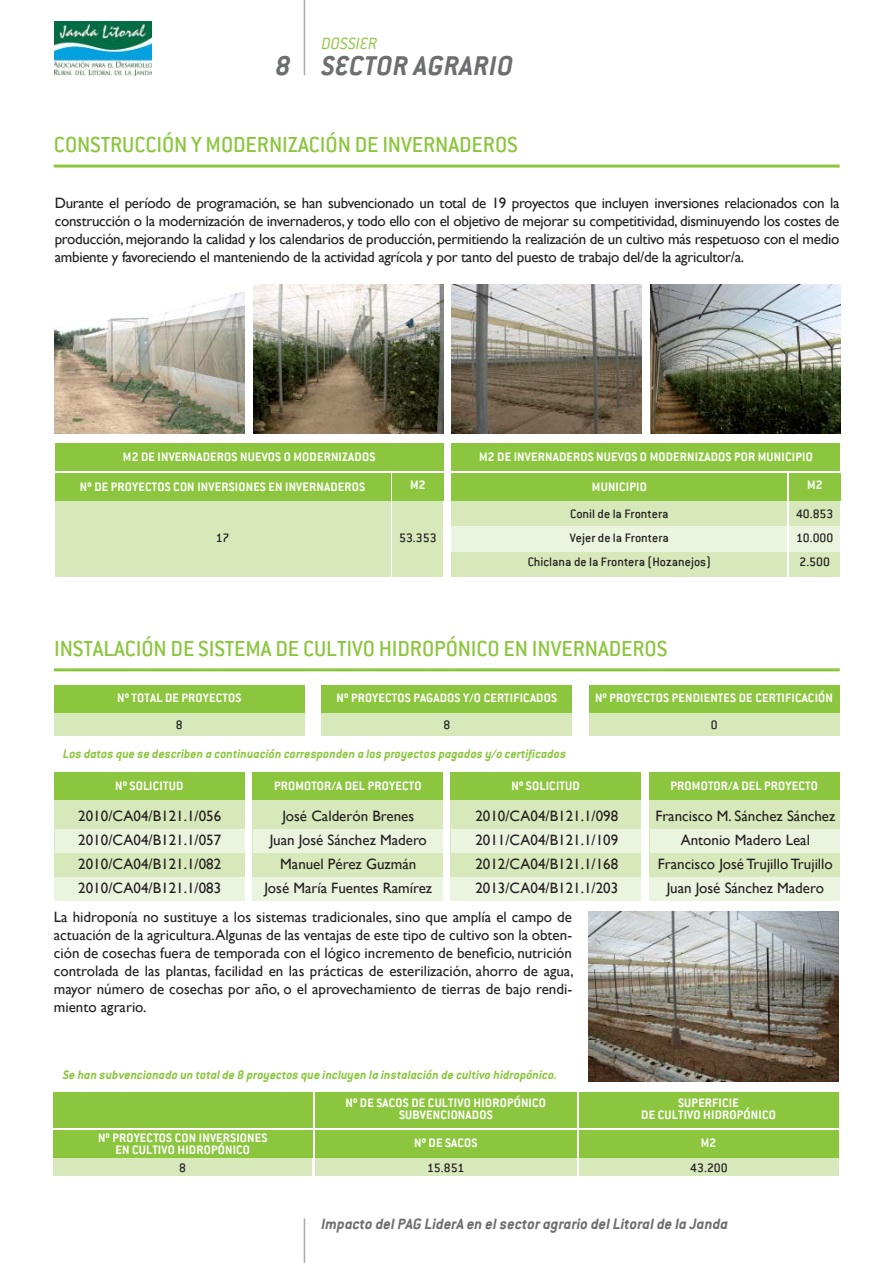
<style>
.page{position:relative;width:893px;height:1263px;background:#fff}
.page>*{position:absolute;margin:0;border:0;box-sizing:border-box;transform-origin:0 0}
.t1{font:italic 700 30px "Conduit ITC";letter-spacing:.015em;color:#6d6e70}
.t2{font:500 24px "Conduit ITC";letter-spacing:-.005em;color:#8cc63f}
.t3{font:italic 300 18px "Conduit ITC";color:#8cc63f}
.t4{font:italic 700 16.5px "Conduit ITC";color:#6d6e70}
.t5{font:15px/24px "Gill Sans";color:#231f20;text-align:justify}
.t6{font:700 13.5px/12px "Conduit ITC";letter-spacing:.015em;color:#fff;text-align:center}
.t7{font:italic 700 13.5px "Conduit ITC";color:#8cc63f}
.t8{font:500 13.5px/24px "Conduit ITC";color:#231f20;text-align:center}
</style>
<div class="page">
<img style="left:54px;top:21px;width:98px;height:54px">
<hr style="left:304px;top:0;width:1px;height:75px;background:#a7a9ac">
<hr style="left:304px;top:1218px;width:1px;height:45px;background:#a7a9ac">
<img style="left:55px;top:291px;width:190px;height:143px">
<img style="left:452px;top:285px;width:189px;height:149px">
<img style="left:253px;top:285px;width:190px;height:149px">
<img style="left:650px;top:285px;width:190px;height:149px">
<img style="left:588px;top:911px;width:250px;height:171px">
<div style="left:55px;top:501px;width:335px;height:75px;background:#d7e9bb"></div>
<div style="left:53px;top:1158px;width:259px;height:18px;background:#d7e9bb"></div>
<div style="left:578px;top:1158px;width:260px;height:18px;background:#d7e9bb"></div>
<div style="left:315px;top:1158px;width:261px;height:18px;background:#d7e9bb"></div>
<div style="left:451px;top:501px;width:336px;height:75px;background:#d7e9bb"></div>
<div style="left:451px;top:526px;width:336px;height:26px;background:#ebf4de"></div>
<div style="left:392px;top:501px;width:51px;height:75px;background:#d7e9bb"></div>
<div style="left:789px;top:501px;width:51px;height:75px;background:#d7e9bb"></div>
<div style="left:55px;top:473px;width:335px;height:28px;background:#8cc63f"></div>
<div style="left:451px;top:473px;width:336px;height:28px;background:#8cc63f"></div>
<div style="left:55px;top:443px;width:388px;height:28px;background:#8cc63f"></div>
<div style="left:315px;top:1092px;width:261px;height:36px;background:#8cc63f"></div>
<div style="left:53px;top:1092px;width:259px;height:36px;background:#8cc63f"></div>
<div style="left:578px;top:1092px;width:260px;height:36px;background:#8cc63f"></div>
<div style="left:451px;top:443px;width:389px;height:28px;background:#8cc63f"></div>
<div style="left:392px;top:473px;width:51px;height:28px;background:#8cc63f"></div>
<div style="left:315px;top:1130px;width:261px;height:28px;background:#8cc63f"></div>
<div style="left:53px;top:1130px;width:259px;height:28px;background:#8cc63f"></div>
<div style="left:578px;top:1130px;width:260px;height:28px;background:#8cc63f"></div>
<div style="left:789px;top:473px;width:51px;height:28px;background:#8cc63f"></div>
<div style="left:789px;top:526px;width:50px;height:26px;background:#ebf4de"></div>
<div style="left:54px;top:800px;width:190px;height:90px;background:#d7e9bb"></div>
<div style="left:253px;top:800px;width:190px;height:89px;background:#d7e9bb"></div>
<div style="left:450px;top:800px;width:190px;height:90px;background:#d7e9bb"></div>
<div style="left:649px;top:800px;width:190px;height:90px;background:#d7e9bb"></div>
<div style="left:55px;top:830px;width:189px;height:23px;background:#ebf4de"></div>
<div style="left:253px;top:830px;width:190px;height:23px;background:#ebf4de"></div>
<div style="left:451px;top:830px;width:189px;height:23px;background:#ebf4de"></div>
<div style="left:650px;top:830px;width:189px;height:23px;background:#ebf4de"></div>
<div style="left:54px;top:877px;width:190px;height:23px;background:#ebf4de"></div>
<div style="left:253px;top:877px;width:190px;height:23px;background:#ebf4de"></div>
<div style="left:450px;top:877px;width:190px;height:23px;background:#ebf4de"></div>
<div style="left:649px;top:877px;width:190px;height:23px;background:#ebf4de"></div>
<div style="left:54px;top:713px;width:250px;height:23px;background:#d7e9bb"></div>
<div style="left:321px;top:713px;width:251px;height:23px;background:#d7e9bb"></div>
<div style="left:589px;top:713px;width:250px;height:23px;background:#d7e9bb"></div>
<div style="left:54px;top:685px;width:250px;height:28px;background:#8cc63f"></div>
<div style="left:54px;top:773px;width:190px;height:27px;background:#8cc63f"></div>
<div style="left:450px;top:773px;width:191px;height:27px;background:#8cc63f"></div>
<div style="left:252px;top:773px;width:191px;height:27px;background:#8cc63f"></div>
<div style="left:649px;top:773px;width:190px;height:27px;background:#8cc63f"></div>
<div style="left:321px;top:685px;width:251px;height:28px;background:#8cc63f"></div>
<div style="left:589px;top:685px;width:250px;height:28px;background:#8cc63f"></div>
<hr style="left:54px;top:165px;width:785px;height:3px;background:#8cc63f">
<hr style="left:54px;top:668px;width:785px;height:3px;background:#8cc63f">
<h1 class="t1" style="left:276px;top:53px;width:17px">8</h1>
<p class="t3" style="left:321px;top:35px;width:57px">DOSSIER</p>
<h1 class="t1" style="left:322px;top:53px;width:193px">SECTOR AGRARIO</h1>
<h2 class="t2" style="left:54px;top:134px;width:465px">CONSTRUCCIÓN Y MODERNIZACIÓN DE INVERNADEROS</h2>
<p class="t5" style="left:55px;top:194px;width:786px;line-height:18px">Durante el período de programación, se han subvencionado un total de 19 proyectos que incluyen inversiones relacionados con la construcción o la modernización de invernaderos, y todo ello con el objetivo de mejorar su competitividad, disminuyendo los costes de producción, mejorando la calidad y los calendarios de producción, permitiendo la realización de un cultivo más respetuoso con el medio ambiente y favoreciendo el manteniendo de la actividad agrícola y por tanto del puesto de trabajo del/de la agricultor/a.</p>
<p class="t6" style="left:123px;top:451px;width:254px">M2 DE INVERNADEROS NUEVOS O MODERNIZADOS</p>
<p class="t6" style="left:479px;top:451px;width:335px">M2 DE INVERNADEROS NUEVOS O MODERNIZADOS POR MUNICIPIO</p>
<p class="t6" style="left:410px;top:479px;width:17px">M2</p>
<p class="t6" style="left:807px;top:479px;width:17px">M2</p>
<p class="t6" style="left:80px;top:481px;width:286px">Nº DE PROYECTOS CON INVERSIONES EN INVERNADEROS</p>
<p class="t6" style="left:592px;top:481px;width:56px">MUNICIPIO</p>
<p class="t8" style="left:216px;top:526px;width:15px">17</p>
<p class="t8" style="left:399px;top:526px;width:39px">53.353</p>
<p class="t8" style="left:527px;top:502px;width:185px">Conil de la Frontera<br>Vejer de la Frontera<br>Chiclana de la Frontera (Hozanejos)</p>
<h2 class="t2" style="left:54px;top:638px;width:614px">INSTALACIÓN DE SISTEMA DE CULTIVO HIDROPÓNICO EN INVERNADEROS</h2>
<p class="t8" style="left:796px;top:502px;width:39px;text-align:justify">40.853<br>10.000<br>2.500</p>
<p class="t6" style="left:117px;top:692px;width:126px">Nº TOTAL DE PROYECTOS</p>
<p class="t6" style="left:336px;top:692px;width:222px">Nº PROYECTOS PAGADOS Y/O CERTIFICADOS</p>
<p class="t6" style="left:595px;top:692px;width:239px">Nº PROYECTOS PENDIENTES DE CERTIFICACIÓN</p>
<p class="t8" style="left:176px;top:713px;width:8px">8</p>
<p class="t8" style="left:443px;top:713px;width:8px">8</p>
<p class="t8" style="left:710px;top:713px;width:8px">0</p>
<p class="t7" style="left:63px;top:747px;width:504px">Los datos que se describen a continuación corresponden a los proyectos pagados y/o certificados</p>
<p class="t6" style="left:115px;top:780px;width:70px">Nº SOLICITUD</p>
<p class="t6" style="left:511px;top:780px;width:70px">Nº SOLICITUD</p>
<p class="t6" style="left:274px;top:780px;width:149px">PROMOTOR/A DEL PROYECTO</p>
<p class="t6" style="left:670px;top:780px;width:149px">PROMOTOR/A DEL PROYECTO</p>
<p class="t5" style="left:78px;top:804px;width:144px">2010/CA04/B121.1/056<br>2010/CA04/B121.1/057<br>2010/CA04/B121.1/082<br>2010/CA04/B121.1/083</p>
<p class="t5" style="left:264px;top:804px;width:169px;text-align:center">José Calderón Brenes<br>Juan José Sánchez Madero<br>Manuel Pérez Guzmán<br>José María Fuentes Ramírez</p>
<p class="t5" style="left:475px;top:804px;width:144px">2010/CA04/B121.1/098<br>2011/CA04/B121.1/109<br>2012/CA04/B121.1/168<br>2013/CA04/B121.1/203</p>
<p class="t5" style="left:655px;top:804px;width:181px;text-align:center">Francisco M. Sánchez Sánchez<br>Antonio Madero Leal<br>Francisco José Trujillo Trujillo<br>Juan José Sánchez Madero</p>
<p class="t5" style="left:54px;top:908px;width:521px;line-height:18px">La hidroponía no sustituye a los sistemas tradicionales, sino que amplía el campo de actuación de la agricultura.Algunas de las ventajas de este tipo de cultivo son la obten&shy;ción de cosechas fuera de temporada con el lógico incremento de beneficio, nutrición controlada de las plantas, facilidad en las prácticas de esterilización, ahorro de agua, mayor número de cosechas por año, o el aprovechamiento de tierras de bajo rendi&shy;miento agrario.</p>
<p class="t7" style="left:63px;top:1069px;width:495px">Se han subvencionado un total de 8 proyectos que incluyen la instalación de cultivo hidropónico.</p>
<p class="t6" style="left:345px;top:1097px;width:202px">Nº DE SACOS DE CULTIVO HIDROPÓNICO<br>SUBVENCIONADOS</p>
<p class="t6" style="left:641px;top:1097px;width:136px">SUPERFICIE<br>DE CULTIVO HIDROPÓNICO</p>
<p class="t6" style="left:414px;top:1137px;width:65px">Nº DE SACOS</p>
<p class="t6" style="left:98px;top:1132px;width:171px">Nº PROYECTOS CON INVERSIONES<br>EN CULTIVO HIDROPÓNICO</p>
<p class="t6" style="left:700px;top:1137px;width:17px">M2</p>
<p class="t8" style="left:179px;top:1156px;width:8px">8</p>
<p class="t8" style="left:427px;top:1156px;width:39px">15.851</p>
<p class="t8" style="left:690px;top:1156px;width:39px">43.200</p>
<p class="t4" style="left:321px;top:1216px;width:408px">Impacto del PAG LiderA en el sector agrario del Litoral de la Janda</p>
</div>
